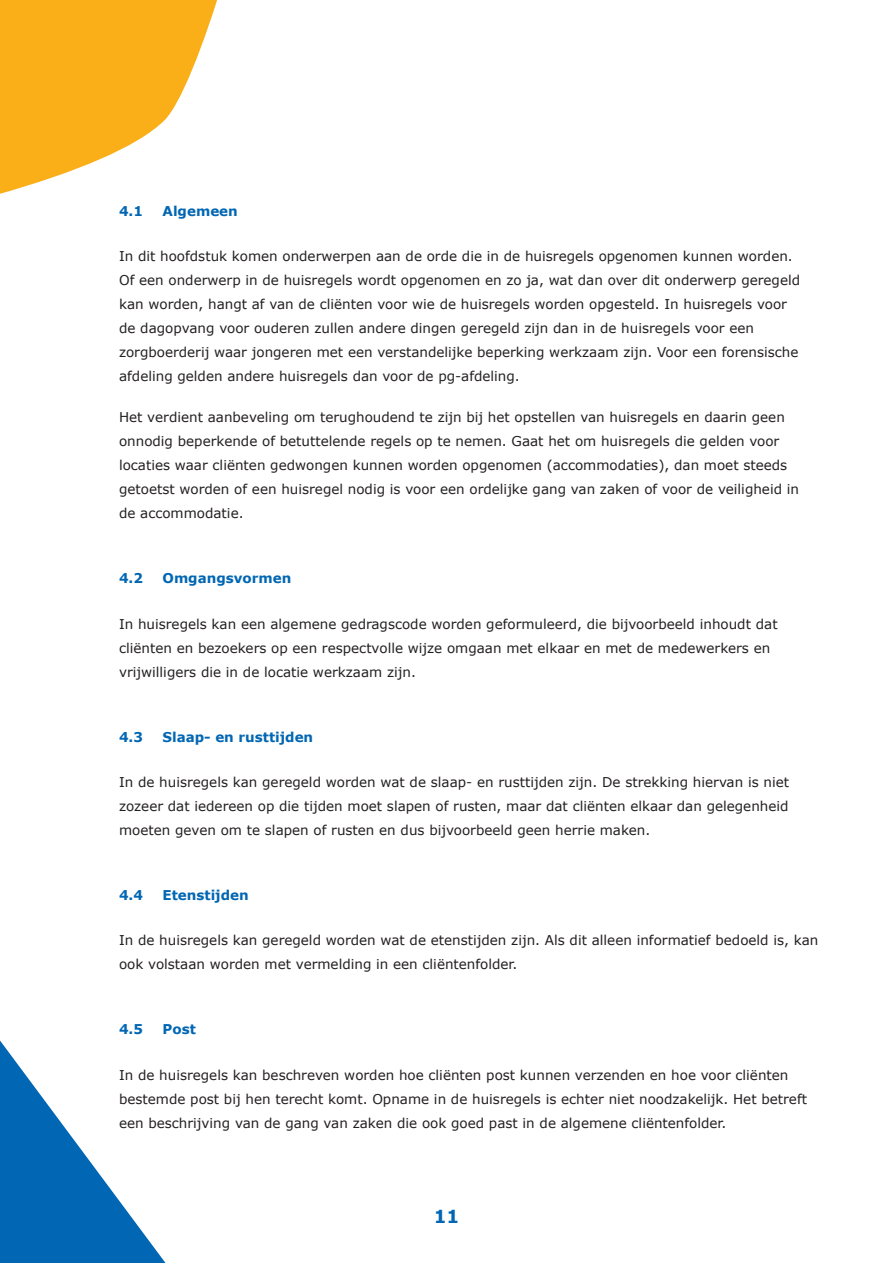
<style>
.page{position:relative;width:893px;height:1263px;background:#fff}
.page>*{position:absolute;margin:0;border:0;box-sizing:border-box;transform-origin:0 0}
.t1{font:700 18px "Verdana";color:#0166b3}
.Broodtekst{font:13.5px/24px "Verdana";color:#231f20}
.t2{font:700 13.5px "Verdana";color:#0166b3}
</style>
<div class="page">
<svg style="left:0;top:1040px;width:166px;height:223px"></svg>
<svg style="left:0;top:0;width:217px;height:194px;fill:#faaf18"></svg>
<p class="t2" style="left:119px;top:202px;width:26px">4.1</p>
<p class="t2" style="left:163px;top:202px;width:77px">Algemeen</p>
<p class="Broodtekst" style="left:119px;top:245px;width:683px">In dit hoofdstuk komen onderwerpen aan de orde die in de huisregels opgenomen kunnen worden.<br>Of een onderwerp in de huisregels wordt opgenomen en zo ja, wat dan over dit onderwerp geregeld kan worden, hangt af van de cliënten voor wie de huisregels worden opgesteld. In huisregels voor de dagopvang voor ouderen zullen andere dingen geregeld zijn dan in de huisregels voor een zorgboerderij waar jongeren met een verstandelijke beperking werkzaam zijn. Voor een forensische afdeling gelden andere huisregels dan voor de pg-afdeling.</p>
<p class="Broodtekst" style="left:119px;top:406px;width:682px">Het verdient aanbeveling om terughoudend te zijn bij het opstellen van huisregels en daarin geen onnodig beperkende of betuttelende regels op te nemen. Gaat het om huisregels die gelden voor locaties waar cliënten gedwongen kunnen worden opgenomen (accommodaties), dan moet steeds getoetst worden of een huisregel nodig is voor een ordelijke gang van zaken of voor de veiligheid in de accommodatie.</p>
<p class="t2" style="left:119px;top:570px;width:26px">4.2</p>
<p class="t2" style="left:163px;top:570px;width:130px">Omgangsvormen</p>
<p class="Broodtekst" style="left:119px;top:612px;width:660px">In huisregels kan een algemene gedragscode worden geformuleerd, die bijvoorbeeld inhoudt dat cliënten en bezoekers op een respectvolle wijze omgaan met elkaar en met de medewerkers en vrijwilligers die in de locatie werkzaam zijn.</p>
<p class="t2" style="left:119px;top:728px;width:26px">4.3</p>
<p class="t2" style="left:163px;top:728px;width:152px">Slaap- en rusttijden</p>
<p class="Broodtekst" style="left:119px;top:770px;width:672px;text-align:justify">In de huisregels kan geregeld worden wat de slaap- en rusttijden zijn. De strekking hiervan is niet zozeer dat iedereen op die tijden moet slapen of rusten, maar dat cliënten elkaar dan gelegenheid moeten geven om te slapen of rusten en dus bijvoorbeeld geen herrie maken.</p>
<p class="t2" style="left:119px;top:886px;width:26px">4.4</p>
<p class="t2" style="left:163px;top:886px;width:88px">Etenstijden</p>
<p class="Broodtekst" style="left:119px;top:928px;width:701px">In de huisregels kan geregeld worden wat de etenstijden zijn. Als dit alleen informatief bedoeld is, kan ook volstaan worden met vermelding in een cliëntenfolder.</p>
<p class="t2" style="left:119px;top:1021px;width:26px">4.5</p>
<p class="t2" style="left:163px;top:1021px;width:35px">Post</p>
<p class="Broodtekst" style="left:119px;top:1063px;width:689px">In de huisregels kan beschreven worden hoe cliënten post kunnen verzenden en hoe voor cliënten bestemde post bij hen terecht komt. Opname in de huisregels is echter niet noodzakelijk. Het betreft een beschrijving van de gang van zaken die ook goed past in de algemene cliëntenfolder.</p>
<h1 class="t1" style="left:434px;top:1204px;width:27px">11</h1>
</div>
